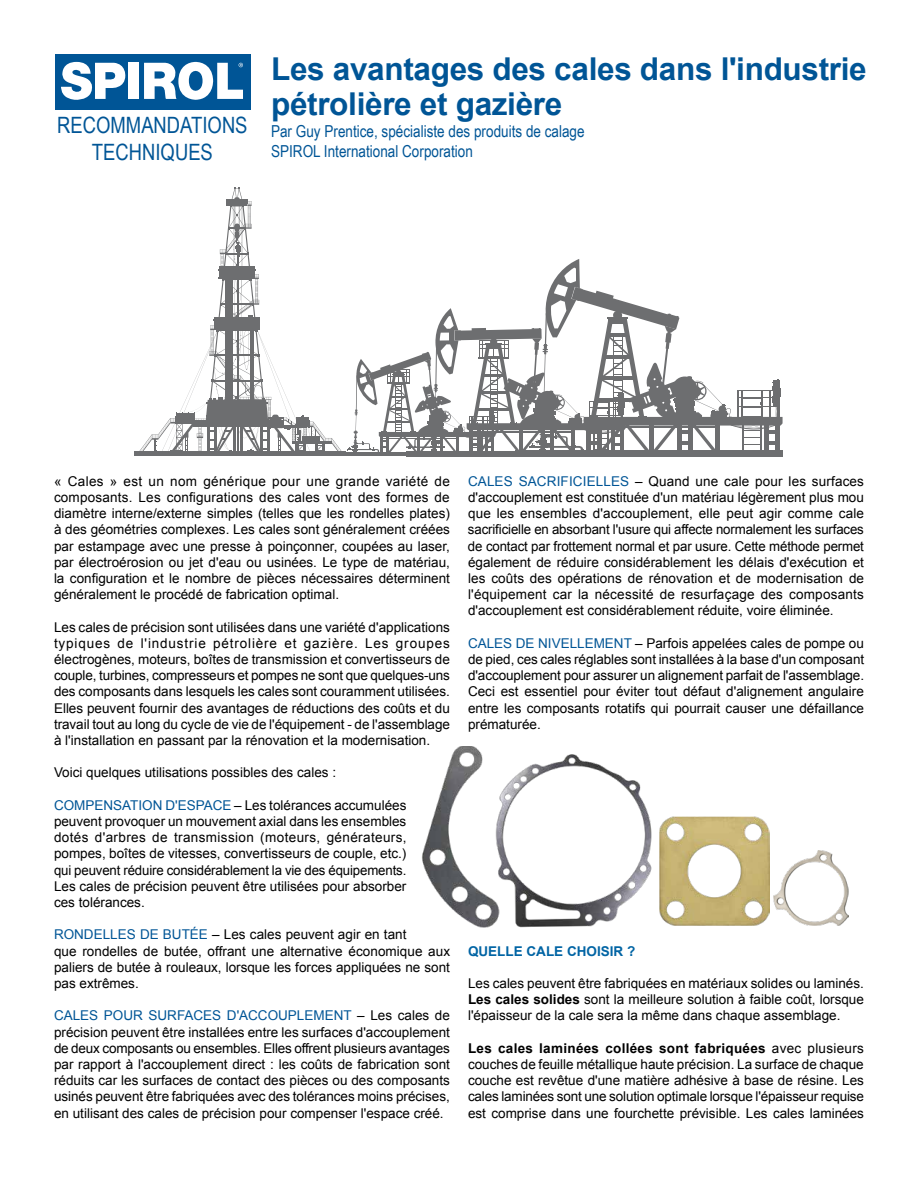
<style>
.page{position:relative;width:918px;height:1188px;background:#fff}
.page>*{position:absolute;margin:0;border:0;box-sizing:border-box;transform-origin:0 0}
.t1{font:700 31.5px/34.5px "Arial";letter-spacing:-.01em;color:#005596}
.t2{font:22.5px/27px "Arial Narrow";color:#005596;text-align:center}
.t3{font:16.5px/19.8px "Arial Narrow";color:#005596}
.t4{font:13.5px/16.2px "Arial";color:#000;text-align:justify}
.t5{font:700 13.5px "Arial";color:#0064a4}
.s1{color:#005596}
.s2{font-weight:700}
</style>
<div class="page">
<div style="left:55px;top:54px;width:195px;height:56px;background:#005596"></div>
<div style="left:128px;top:63px;width:11px;height:36px;background:#fff"></div>
<svg style="left:61px;top:62px;width:65px;height:38px"></svg>
<svg style="left:144px;top:61px;width:99px;height:39px"></svg>
<hr style="left:135px;top:452px;width:210px;height:4px;background:#6d6e70">
<svg style="left:137px;top:188px;width:646px;height:268px"></svg>
<img style="left:503px;top:754px;width:149px;height:173px">
<img style="left:773px;top:850px;width:76px;height:76px">
<img style="left:660px;top:817px;width:109px;height:109px">
<img style="left:422px;top:746px;width:81px;height:182px">
<h2 class="t2" style="left:57px;top:111px;width:192px">RECOMMANDATIONS<br>TECHNIQUES</h2>
<h1 class="t1" style="left:271px;top:53px;width:597px">Les avantages des cales dans l'industrie pétrolière et gazière</h1>
<p class="t3" style="left:271px;top:121px;width:315px">Par Guy Prentice, spécialiste des produits de calage<br>SPIROL International Corporation</p>
<p class="t4" style="left:54px;top:473px;width:397px">« Cales » est un nom générique pour une grande variété de composants. Les configurations des cales vont des formes de diamètre interne/externe simples (telles que les rondelles plates) à des géométries complexes. Les cales sont généralement créées par estampage avec une presse à poinçonner, coupées au laser, par électroérosion ou jet d'eau ou usinées. Le type de matériau, la configuration et le nombre de pièces nécessaires déterminent généralement le procédé de fabrication optimal.</p>
<p class="t4" style="left:54px;top:619px;width:398px">Les cales de précision sont utilisées dans une variété d'applications typiques de l'industrie pétrolière et gazière. Les groupes électrogènes, moteurs, boîtes de transmission et convertisseurs de couple, turbines, compresseurs et pompes ne sont que quelques-uns des composants dans lesquels les cales sont couramment utilisées.<br>Elles peuvent fournir des avantages de réductions des coûts et du travail tout au long du cycle de vie de l'équipement - de l'assemblage à l'installation en passant par la rénovation et la modernisation.</p>
<p class="t4" style="left:54px;top:765px;width:284px">Voici quelques utilisations possibles des cales :</p>
<p class="t4" style="left:54px;top:797px;width:354px"><span class="s1">COMPENSATION D'ESPACE</span> – Les tolérances accumulées peuvent provoquer un mouvement axial dans les ensembles dotés d'arbres de transmission (moteurs, générateurs, pompes, boîtes de vitesses, convertisseurs de couple, etc.) qui peuvent réduire considérablement la vie des équipements.<br>Les cales de précision peuvent être utilisées pour absorber ces tolérances.</p>
<p class="t4" style="left:54px;top:927px;width:398px;text-align:left"><span class="s1">RONDELLES DE BUTÉE</span> – Les cales peuvent agir en tant<br>que rondelles de butée, offrant une alternative économique aux paliers de butée à rouleaux, lorsque les forces appliquées ne sont pas extrêmes.</p>
<p class="t4" style="left:54px;top:1008px;width:398px"><span class="s1">CALES POUR SURFACES D'ACCOUPLEMENT</span> – Les cales de précision peuvent être installées entre les surfaces d'accouplement de deux composants ou ensembles. Elles offrent plusieurs avantages par rapport à l'accouplement direct : les coûts de fabrication sont réduits car les surfaces de contact des pièces ou des composants usinés peuvent être fabriquées avec des tolérances moins précises, en utilisant des cales de précision pour compenser l'espace créé.</p>
<p class="t4" style="left:468px;top:473px;width:398px"><span class="s1">CALES SACRIFICIELLES</span> – Quand une cale pour les surfaces d'accouplement est constituée d'un matériau légèrement plus mou que les ensembles d'accouplement, elle peut agir comme cale sacrificielle en absorbant l'usure qui affecte normalement les surfaces de contact par frottement normal et par usure. Cette méthode permet également de réduire considérablement les délais d'exécution et les coûts des opérations de rénovation et de modernisation de l'équipement car la nécessité de resurfaçage des composants d'accouplement est considérablement réduite, voire éliminée.</p>
<p class="t4" style="left:468px;top:635px;width:398px"><span class="s1">CALES DE NIVELLEMENT</span> – Parfois appelées cales de pompe ou de pied, ces cales réglables sont installées à la base d'un composant d'accouplement pour assurer un alignement parfait de l'assemblage.<br>Ceci est essentiel pour éviter tout défaut d'alignement angulaire entre les composants rotatifs qui pourrait causer une défaillance prématurée.</p>
<p class="t5" style="left:468px;top:942px;width:169px">QUELLE CALE CHOISIR ?</p>
<p class="t4" style="left:468px;top:975px;width:397px">Les cales peuvent être fabriquées en matériaux solides ou laminés.<br><span class="s2">Les cales solides</span> sont la meilleure solution à faible coût, lorsque l'épaisseur de la cale sera la même dans chaque assemblage.</p>
<p class="t4" style="left:468px;top:1040px;width:398px"><span class="s2">Les cales laminées collées sont fabriquées</span> avec plusieurs couches de feuille métallique haute précision. La surface de chaque couche est revêtue d'une matière adhésive à base de résine. Les cales laminées sont une solution optimale lorsque l'épaisseur requise est comprise dans une fourchette prévisible. Les cales laminées</p>
</div>
